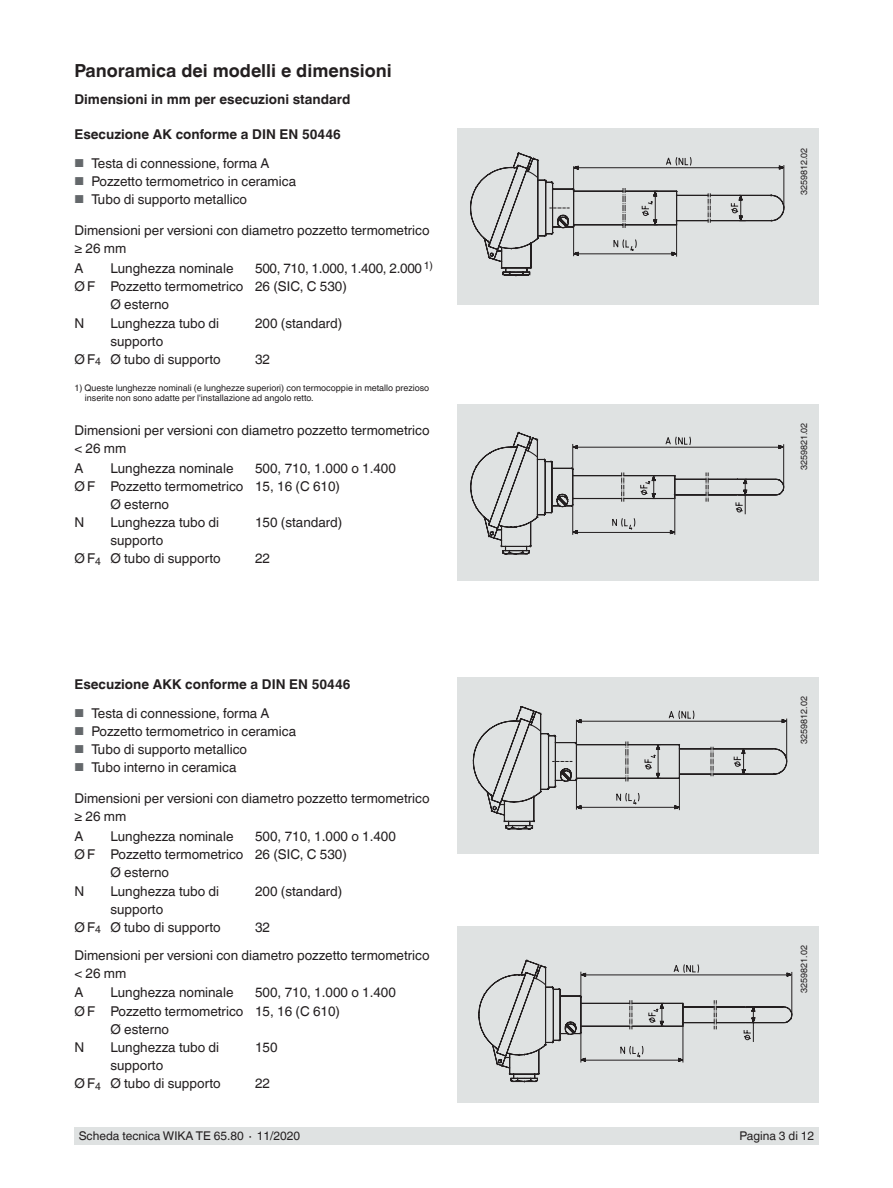
<style>
.page{position:relative;width:893px;height:1188px;background:#fff}
.page>*{position:absolute;margin:0;border:0;box-sizing:border-box;transform-origin:0 0}
.t1{font:700 18px "Helvetica World";color:#231f20}
.t2{font:13.5px/18px "Helvetica World";color:#231f20}
.t3{font:700 13.5px "Helvetica World";color:#231f20}
.t4{font:13.5px "Helvetica World";letter-spacing:-.02em;color:#231f20}
.t5{font:12px "Helvetica World";color:#231f20}
.t6{font:9px/10.5px "Helvetica World";color:#231f20}
.s1{font-size:11.55px;color:#64686b}
</style>
<div class="page">
<div style="left:74px;top:1128px;width:745px;height:17px;background:#dfe2e2"></div>
<div style="left:457px;top:128px;width:362px;height:176px;background:#dfe2e2"></div>
<div style="left:457px;top:404px;width:362px;height:176px;background:#dfe2e2"></div>
<div style="left:457px;top:677px;width:362px;height:177px;background:#dfe2e2"></div>
<div style="left:457px;top:926px;width:362px;height:177px;background:#dfe2e2"></div>
<svg style="left:470px;top:152px;width:314px;height:125px"></svg>
<svg style="left:470px;top:431px;width:314px;height:124px"></svg>
<svg style="left:473px;top:706px;width:314px;height:124px"></svg>
<svg style="left:478px;top:959px;width:315px;height:124px"></svg>
<h1 class="t1" style="left:74px;top:60px;width:319px">Panoramica dei modelli e dimensioni</h1>
<p class="t3" style="left:74px;top:91px;width:278px">Dimensioni in mm per esecuzioni standard</p>
<p class="t3" style="left:74px;top:127px;width:268px">Esecuzione AK conforme a DIN EN 50446</p>
<p class="t2" style="left:74px;top:154px;width:197px"><span class="s1">■</span> Testa di connessione, forma A</p>
<p class="t2" style="left:74px;top:172px;width:223px"><span class="s1">■</span> Pozzetto termometrico in ceramica</p>
<p class="t2" style="left:74px;top:190px;width:174px"><span class="s1">■</span> Tubo di supporto metallico</p>
<p class="t2" style="left:74px;top:222px;width:357px">Dimensioni per versioni con diametro pozzetto termometrico ≥ 26 mm</p>
<p class="t2" style="left:74px;top:260px;width:11px">A</p>
<p class="t2" style="left:110px;top:260px;width:125px">Lunghezza nominale</p>
<p class="t4" style="left:255px;top:261px;width:179px">500, 710, 1.000, 1.400, 2.000 <sup>1)</sup></p>
<p class="t2" style="left:110px;top:278px;width:135px;text-indent:-36px">Ø F Pozzetto termometrico<br>Ø esterno</p>
<p class="t2" style="left:255px;top:278px;width:93px">26 (SIC, C 530)</p>
<p class="t2" style="left:74px;top:314px;width:11px">N</p>
<p class="t2" style="left:110px;top:314px;width:110px">Lunghezza tubo di supporto</p>
<p class="t2" style="left:255px;top:314px;width:89px">200 (standard)</p>
<p class="t2" style="left:74px;top:350px;width:148px">Ø F<sub>4</sub> Ø tubo di supporto</p>
<p class="t2" style="left:255px;top:350px;width:17px">32</p>
<p class="t6" style="left:85px;top:382px;width:346px;text-indent:-11px">1) Queste lunghezze nominali (e lunghezze superiori) con termocoppie in metallo prezioso inserite non sono adatte per l'installazione ad angolo retto.</p>
<p class="t2" style="left:74px;top:421px;width:357px">Dimensioni per versioni con diametro pozzetto termometrico &lt; 26 mm</p>
<p class="t2" style="left:74px;top:459px;width:11px">A</p>
<p class="t2" style="left:110px;top:459px;width:125px">Lunghezza nominale</p>
<p class="t2" style="left:255px;top:459px;width:142px">500, 710, 1.000 o 1.400</p>
<p class="t2" style="left:110px;top:477px;width:135px;text-indent:-36px">Ø F Pozzetto termometrico<br>Ø esterno</p>
<p class="t2" style="left:255px;top:477px;width:86px">15, 16 (C 610)</p>
<p class="t2" style="left:74px;top:513px;width:11px">N</p>
<p class="t2" style="left:110px;top:513px;width:110px">Lunghezza tubo di supporto</p>
<p class="t2" style="left:255px;top:513px;width:89px">150 (standard)</p>
<p class="t2" style="left:74px;top:550px;width:148px">Ø F<sub>4</sub> Ø tubo di supporto</p>
<p class="t2" style="left:255px;top:550px;width:17px">22</p>
<p class="t3" style="left:74px;top:677px;width:278px">Esecuzione AKK conforme a DIN EN 50446</p>
<p class="t2" style="left:74px;top:704px;width:197px"><span class="s1">■</span> Testa di connessione, forma A</p>
<p class="t2" style="left:74px;top:722px;width:223px"><span class="s1">■</span> Pozzetto termometrico in ceramica</p>
<p class="t2" style="left:74px;top:740px;width:174px"><span class="s1">■</span> Tubo di supporto metallico</p>
<p class="t2" style="left:74px;top:758px;width:164px"><span class="s1">■</span> Tubo interno in ceramica</p>
<p class="t2" style="left:74px;top:790px;width:357px">Dimensioni per versioni con diametro pozzetto termometrico ≥ 26 mm</p>
<p class="t2" style="left:74px;top:827px;width:11px">A</p>
<p class="t2" style="left:110px;top:827px;width:125px">Lunghezza nominale</p>
<p class="t2" style="left:255px;top:827px;width:142px">500, 710, 1.000 o 1.400</p>
<p class="t2" style="left:110px;top:846px;width:135px;text-indent:-36px">Ø F Pozzetto termometrico<br>Ø esterno</p>
<p class="t2" style="left:255px;top:846px;width:93px">26 (SIC, C 530)</p>
<p class="t2" style="left:74px;top:882px;width:11px">N</p>
<p class="t2" style="left:110px;top:882px;width:110px">Lunghezza tubo di supporto</p>
<p class="t2" style="left:255px;top:882px;width:89px">200 (standard)</p>
<p class="t2" style="left:74px;top:918px;width:148px">Ø F<sub>4</sub> Ø tubo di supporto</p>
<p class="t2" style="left:74px;top:913px;width:357px;line-height:27.9px;text-indent:181px">32<br>Dimensioni per versioni con diametro pozzetto termometrico</p>
<p class="t2" style="left:74px;top:963px;width:53px;line-height:20px">&lt; 26 mm<br>A</p>
<p class="t2" style="left:110px;top:984px;width:125px">Lunghezza nominale</p>
<p class="t2" style="left:255px;top:984px;width:142px">500, 710, 1.000 o 1.400</p>
<p class="t2" style="left:110px;top:1002px;width:135px;text-indent:-36px">Ø F Pozzetto termometrico<br>Ø esterno</p>
<p class="t2" style="left:255px;top:1002px;width:86px">15, 16 (C 610)</p>
<p class="t2" style="left:74px;top:1038px;width:11px">N</p>
<p class="t2" style="left:110px;top:1038px;width:110px">Lunghezza tubo di supporto</p>
<p class="t2" style="left:255px;top:1038px;width:24px">150</p>
<p class="t2" style="left:74px;top:1074px;width:148px">Ø F<sub>4</sub> Ø tubo di supporto</p>
<p class="t2" style="left:255px;top:1074px;width:17px">22</p>
<p class="t6" style="left:799px;top:195px;width:49px;rotate:-90deg">3259812.02</p>
<p class="t6" style="left:799px;top:470px;width:49px;rotate:-90deg">3259821.02</p>
<p class="t6" style="left:799px;top:744px;width:49px;rotate:-90deg">3259812.02</p>
<p class="t6" style="left:799px;top:993px;width:49px;rotate:-90deg">3259821.02</p>
<p class="t5" style="left:79px;top:1129px;width:223px">Scheda tecnica WIKA TE 65.80 ∙ 11/2020</p>
<p class="t5" style="left:740px;top:1129px;width:76px">Pagina 3 di 12</p>
</div>
